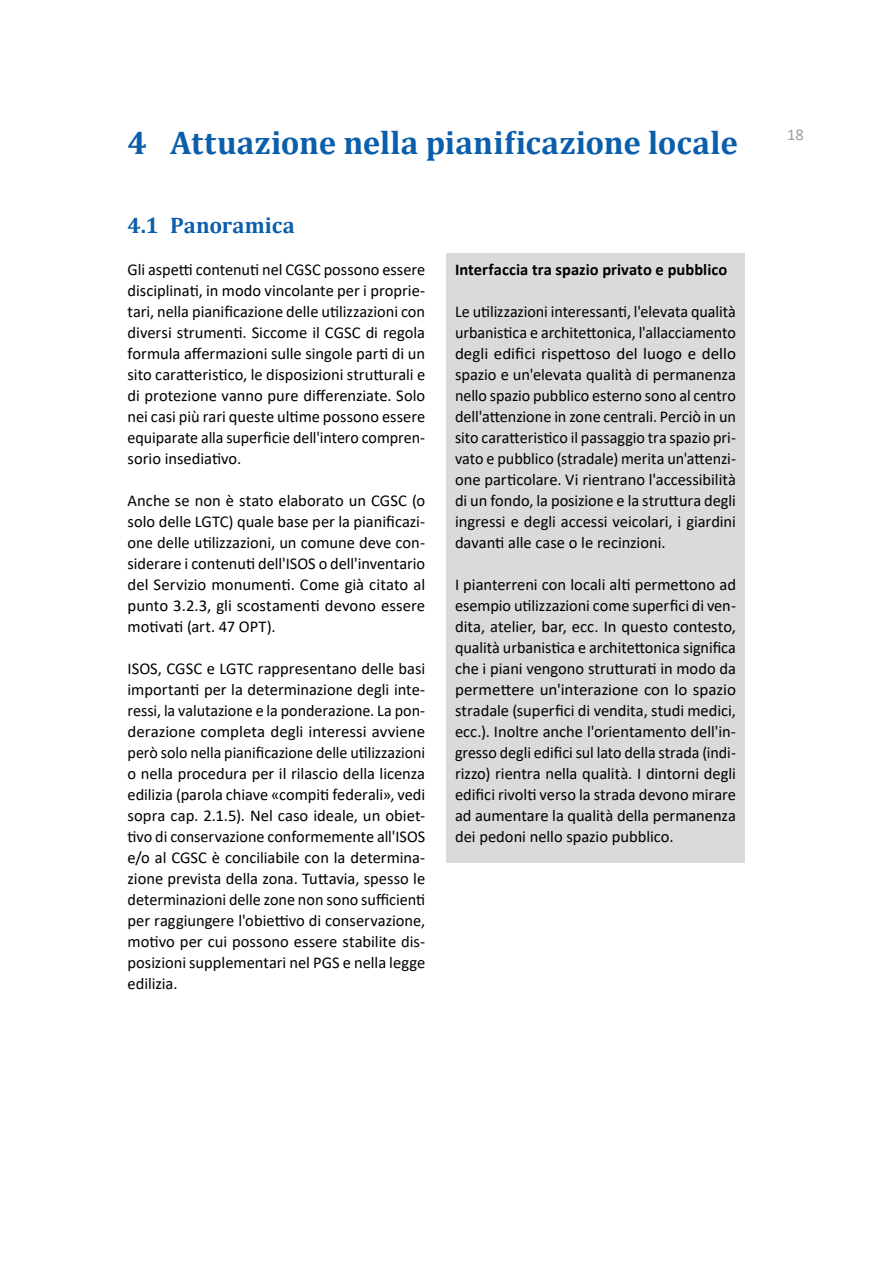
<style>
.page{position:relative;width:893px;height:1263px;background:#fff}
.page>*{position:absolute;margin:0;border:0;box-sizing:border-box;transform-origin:0 0}
.t1{font:700 33px "Cambria";color:#0a5eab}
.t2{font:700 22.5px "Cambria";letter-spacing:.01em;color:#0a5eab}
.t3{font:16.5px/21px "Calibri";letter-spacing:-.005em;color:#000;text-align:justify}
.t4{font:700 16.5px "Calibri";color:#000}
.t5{font:16.5px "Calibri";color:#9d9d9c}
</style>
<div class="page">
<div style="left:446px;top:253px;width:298px;height:610px;background:#dadada"></div>
<h1 class="t1" style="left:128px;top:120px;width:612px">4 Attuazione nella pianificazione locale</h1>
<h2 class="t2" style="left:128px;top:209px;width:169px">4.1 Panoramica</h2>
<p class="t3" style="left:128px;top:258px;width:299px">Gli aspetti contenuti nel CGSC possono essere disciplinati, in modo vincolante per i proprie&shy;tari, nella pianificazione delle utilizzazioni con diversi strumenti. Siccome il CGSC di regola formula affermazioni sulle singole parti di un sito caratteristico, le disposizioni strutturali e di protezione vanno pure differenziate. Solo nei casi più rari queste ultime possono essere equiparate alla superficie dell'intero compren&shy;sorio insediativo.</p>
<p class="t3" style="left:128px;top:489px;width:299px">Anche se non è stato elaborato un CGSC (o solo delle LGTC) quale base per la pianificazi&shy;one delle utilizzazioni, un comune deve con&shy;siderare i contenuti dell'ISOS o dell'inventario del Servizio monumenti. Come già citato al punto 3.2.3, gli scostamenti devono essere motivati (art. 47 OPT).</p>
<p class="t3" style="left:128px;top:657px;width:299px">ISOS, CGSC e LGTC rappresentano delle basi importanti per la determinazione degli inte&shy;ressi, la valutazione e la ponderazione. La pon&shy;derazione completa degli interessi avviene però solo nella pianificazione delle utilizzazioni o nella procedura per il rilascio della licenza edilizia (parola chiave «compiti federali», vedi sopra cap. 2.1.5). Nel caso ideale, un obiet&shy;tivo di conservazione conformemente all'ISOS e/o al CGSC è conciliabile con la determina&shy;zione prevista della zona. Tuttavia, spesso le determinazioni delle zone non sono sufficienti per raggiungere l'obiettivo di conservazione, motivo per cui possono essere stabilite dis&shy;posizioni supplementari nel PGS e nella legge edilizia.</p>
<p class="t4" style="left:455px;top:257px;width:274px">Interfaccia tra spazio privato e pubblico</p>
<p class="t3" style="left:455px;top:300px;width:283px">Le utilizzazioni interessanti, l'elevata qualità urbanistica e architettonica, l'allacciamento degli edifici rispettoso del luogo e dello spazio e un'elevata qualità di permanenza nello spazio pubblico esterno sono al centro dell'attenzione in zone centrali. Perciò in un sito caratteristico il passaggio tra spazio pri&shy;vato e pubblico (stradale) merita un'attenzi&shy;one particolare. Vi rientrano l'accessibilità di un fondo, la posizione e la struttura degli ingressi e degli accessi veicolari, i giardini davanti alle case o le recinzioni.</p>
<p class="t3" style="left:455px;top:573px;width:283px">I pianterreni con locali alti permettono ad esempio utilizzazioni come superfici di ven&shy;dita, atelier, bar, ecc. In questo contesto, qualità urbanistica e architettonica significa che i piani vengono strutturati in modo da permettere un'interazione con lo spazio stradale (superfici di vendita, studi medici, ecc.). Inoltre anche l'orientamento dell'in&shy;gresso degli edifici sul lato della strada (indi&shy;rizzo) rientra nella qualità. I dintorni degli edifici rivolti verso la strada devono mirare ad aumentare la qualità della permanenza dei pedoni nello spazio pubblico.</p>
<p class="t5" style="left:787px;top:123px;width:18px">18</p>
</div>
